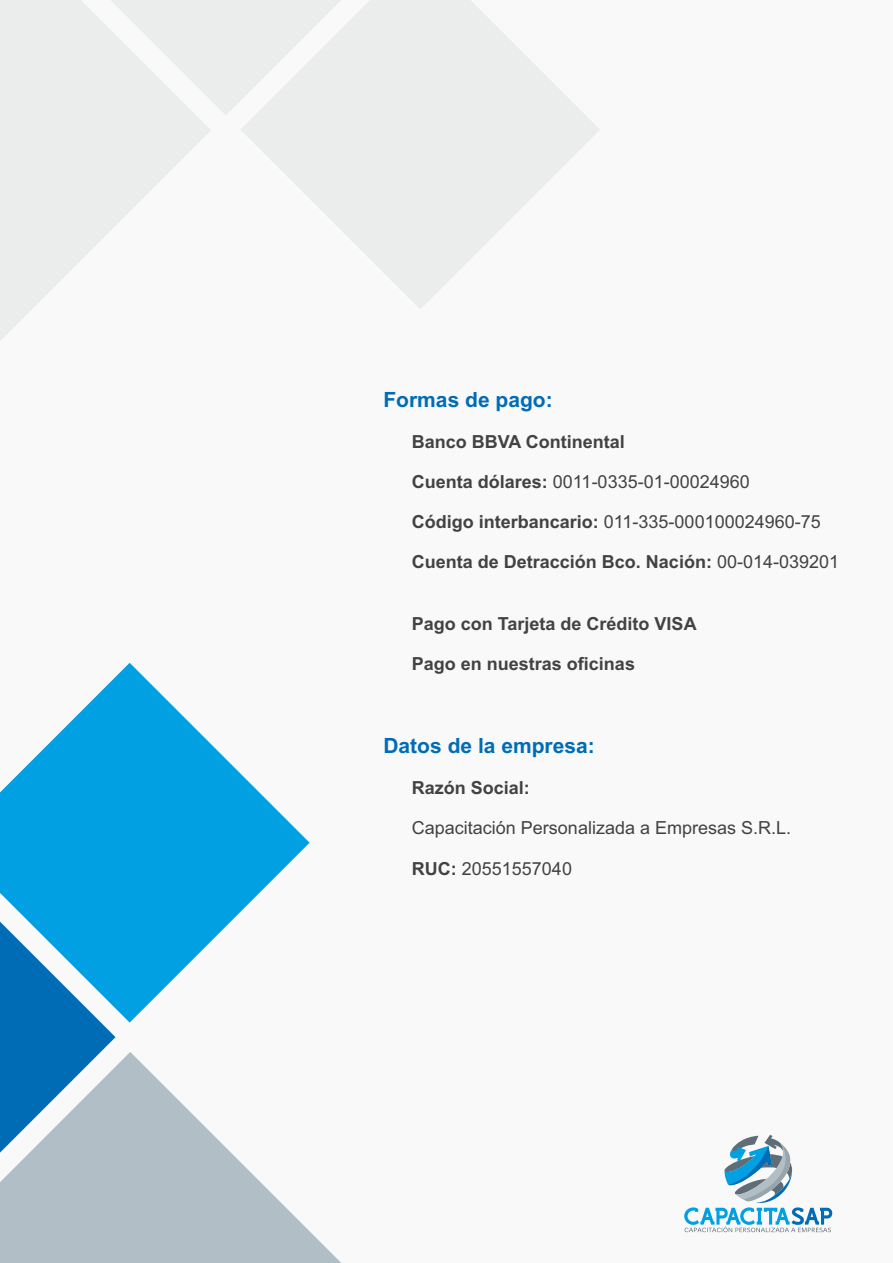
<style>
.page{position:relative;width:893px;height:1263px;background:#f9f9f9}
.page>*{position:absolute;margin:0;border:0;box-sizing:border-box;transform-origin:0 0}
.t1{font:700 21px "Arial";color:#006cb5}
.t2{font:18px "Arial";color:#434242}
.t3{font:700 18px "Arial";color:#434242}
.s1{font-weight:700}
.s2{font-weight:400}
</style>
<div class="page">
<svg style="left:0;top:1052px;width:341px;height:211px;fill:#b1bec6"></svg>
<svg style="left:0;top:1022px;width:115px;height:131px"></svg>
<svg style="left:0;top:663px;width:310px;height:359px;fill:#00a0e3"></svg>
<svg style="left:684px;top:1135px;width:148px;height:97px"></svg>
<svg style="left:0;top:0;width:211px;height:341px;fill:#ebecec"></svg>
<svg style="left:110px;top:0;width:130px;height:115px"></svg>
<svg style="left:240px;top:0;width:360px;height:309px;fill:#ebecec"></svg>
<p class="t1" style="left:383px;top:391px;width:171px">Formas de pago:</p>
<p class="t3" style="left:412px;top:435px;width:215px">Banco BBVA Continental</p>
<p class="t2" style="left:412px;top:475px;width:339px"><span class="s1">Cuenta dólares:</span> 0011-0335-01-00024960</p>
<p class="t2" style="left:412px;top:515px;width:410px"><span class="s1">Código interbancario:</span> 011-335-000100024960-75</p>
<p class="t3" style="left:412px;top:555px;width:429px">Cuenta de Detracción Bco. Nación: <span class="s2">00-014-039201</span></p>
<p class="t3" style="left:412px;top:616px;width:286px">Pago con Tarjeta de Crédito VISA</p>
<p class="t3" style="left:412px;top:657px;width:225px">Pago en nuestras oficinas</p>
<p class="t1" style="left:383px;top:738px;width:213px">Datos de la empresa:</p>
<p class="t3" style="left:412px;top:781px;width:120px">Razón Social:</p>
<p class="t2" style="left:412px;top:821px;width:381px">Capacitación Personalizada a Empresas S.R.L.</p>
<p class="t2" style="left:412px;top:861px;width:162px"><span class="s1">RUC:</span> 20551557040</p>
</div>
